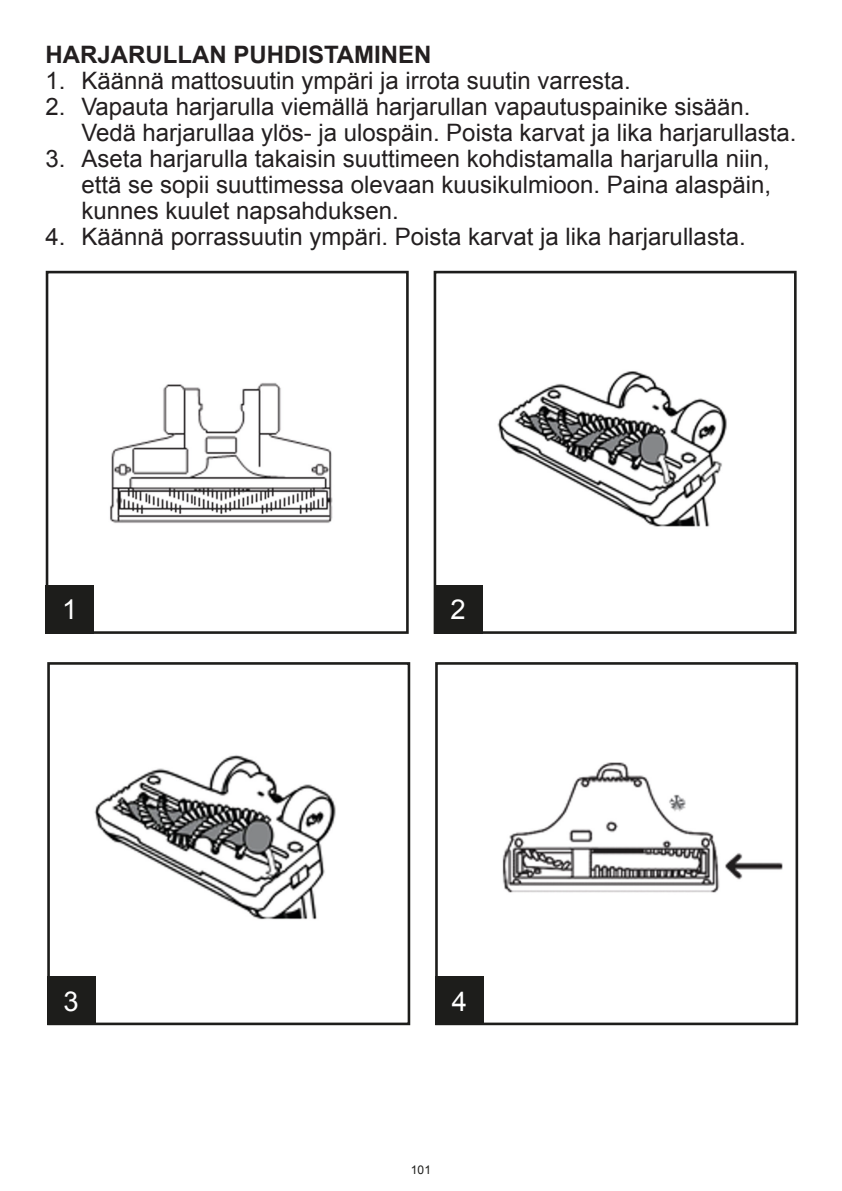
<style>
.page{position:relative;width:842px;height:1191px;background:#fff}
.page>*{position:absolute;margin:0;border:0;box-sizing:border-box;transform-origin:0 0}
.t1{font:27.4px "Arial";color:#fff}
.t2{font:24px/26px "Arial";color:#231f20}
.t3{font:700 24px "Arial";color:#231f20}
.t4{font:12px "Arial";color:#1d1d1b}
</style>
<div class="page">
<img style="left:110px;top:382px;width:223px;height:141px">
<div style="left:46px;top:271px;width:363px;height:363px;border:3px solid #1d1d1b"></div>
<div style="left:45px;top:585px;width:49px;height:48px;background:#1d1d1b"></div>
<img style="left:497px;top:371px;width:230px;height:156px">
<div style="left:434px;top:271px;width:363px;height:363px;border:3px solid #1d1d1b"></div>
<div style="left:434px;top:585px;width:48px;height:48px;background:#1d1d1b"></div>
<img style="left:94px;top:755px;width:242px;height:165px">
<div style="left:47px;top:662px;width:363px;height:363px;border:3px solid #1d1d1b"></div>
<div style="left:47px;top:976px;width:48px;height:48px;background:#1d1d1b"></div>
<img style="left:502px;top:762px;width:281px;height:131px">
<div style="left:435px;top:662px;width:363px;height:363px;border:3px solid #1d1d1b"></div>
<div style="left:435px;top:976px;width:49px;height:48px;background:#1d1d1b"></div>
<p class="t3" style="left:45px;top:39px;width:388px">HARJARULLAN PUHDISTAMINEN</p>
<p class="t2" style="left:45px;top:68px;width:587px">1. Käännä mattosuutin ympäri ja irrota suutin varresta.</p>
<p class="t2" style="left:81px;top:94px;width:717px;text-indent:-36px">2. Vapauta harjarulla viemällä harjarullan vapautuspainike sisään.<br>Vedä harjarullaa ylös- ja ulospäin. Poista karvat ja lika harjarullasta.</p>
<p class="t2" style="left:81px;top:146px;width:691px;text-align:justify;text-indent:-36px">3. Aseta harjarulla takaisin suuttimeen kohdistamalla harjarulla niin, että se sopii suuttimessa olevaan kuusikulmioon. Paina alaspäin, kunnes kuulet napsahduksen.</p>
<p class="t2" style="left:45px;top:224px;width:702px">4. Käännä porrassuutin ympäri. Poista karvat ja lika harjarullasta.</p>
<p class="t1" style="left:62px;top:591px;width:17px">1</p>
<p class="t1" style="left:450px;top:591px;width:17px">2</p>
<p class="t1" style="left:64px;top:983px;width:17px">3</p>
<p class="t1" style="left:452px;top:983px;width:17px">4</p>
<p class="t4" style="left:411px;top:1162px;width:22px">101</p>
</div>
